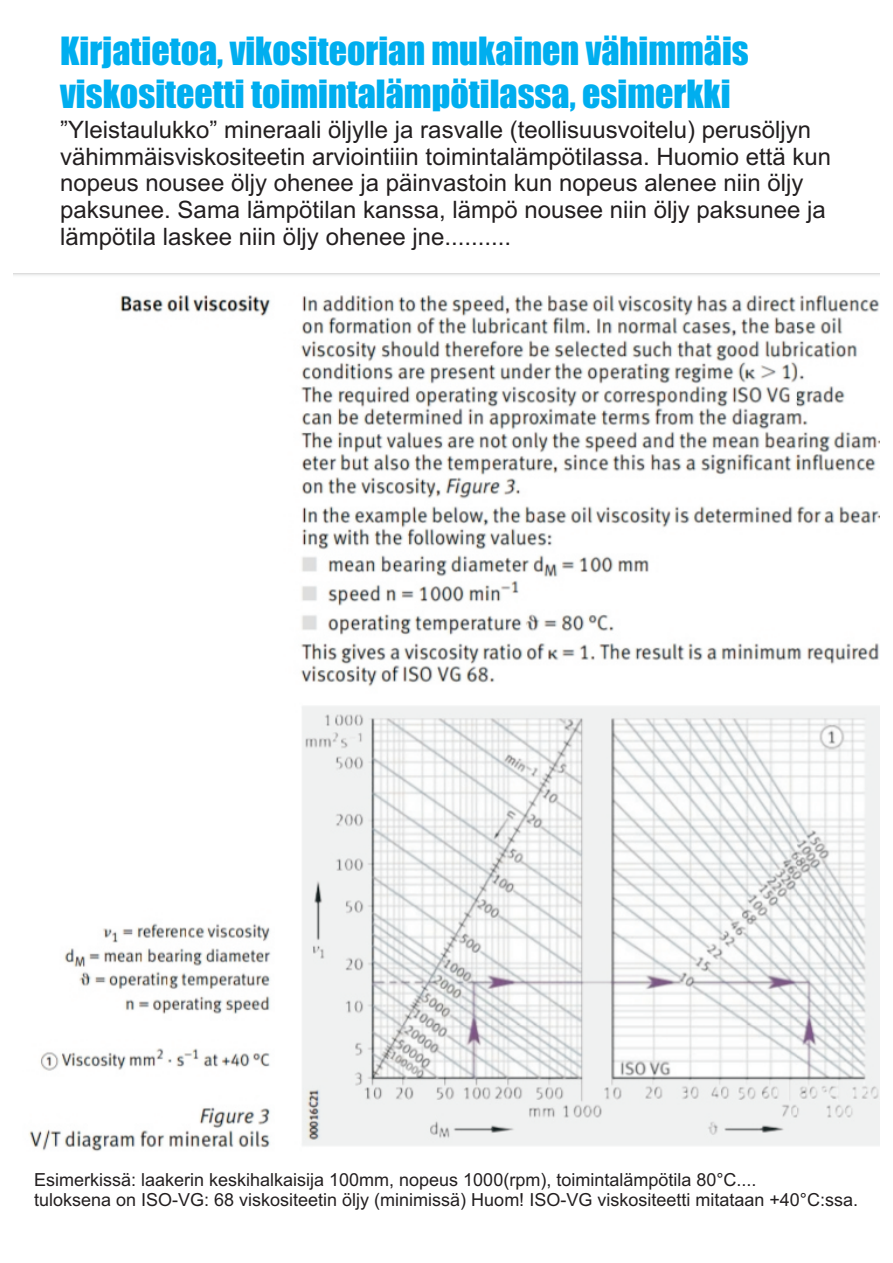
<style>
.page{position:relative;width:893px;height:1263px;background:#fff}
.page>*{position:absolute;margin:0;border:0;box-sizing:border-box;transform-origin:0 0}
.t1{font:36px/44px "Impact";color:#00aeef}
.t2{font:24px/26.8px "Arial";color:#231f20}
.t3{font:18px/20.1px "Arial";color:#231f20}
</style>
<div class="page">
<img style="left:13px;top:274px;width:867px;height:878px">
<h1 class="t1" style="left:60px;top:30px;width:690px">Kirjatietoa, vikositeorian mukainen vähimmäis viskositeetti toimintalämpötilassa, esimerkki</h1>
<p class="t2" style="left:60px;top:118px;width:772px">”Yleistaulukko” mineraali öljylle ja rasvalle (teollisuusvoitelu) perusöljyn vähimmäisviskositeetin arviointiiin toimintalämpötilassa. Huomio että kun nopeus nousee öljy ohenee ja päinvastoin kun nopeus alenee niin öljy paksunee. Sama lämpötilan kanssa, lämpö nousee niin öljy paksunee ja lämpötila laskee niin öljy ohenee jne..........</p>
<p class="t3" style="left:34px;top:1171px;width:825px">Esimerkissä: laakerin keskihalkaisija 100mm, nopeus 1000(rpm), toimintalämpötila 80°C....<br>tuloksena on ISO-VG: 68 viskositeetin öljy (minimissä) Huom! ISO-VG viskositeetti mitataan +40°C:ssa.</p>
</div>
